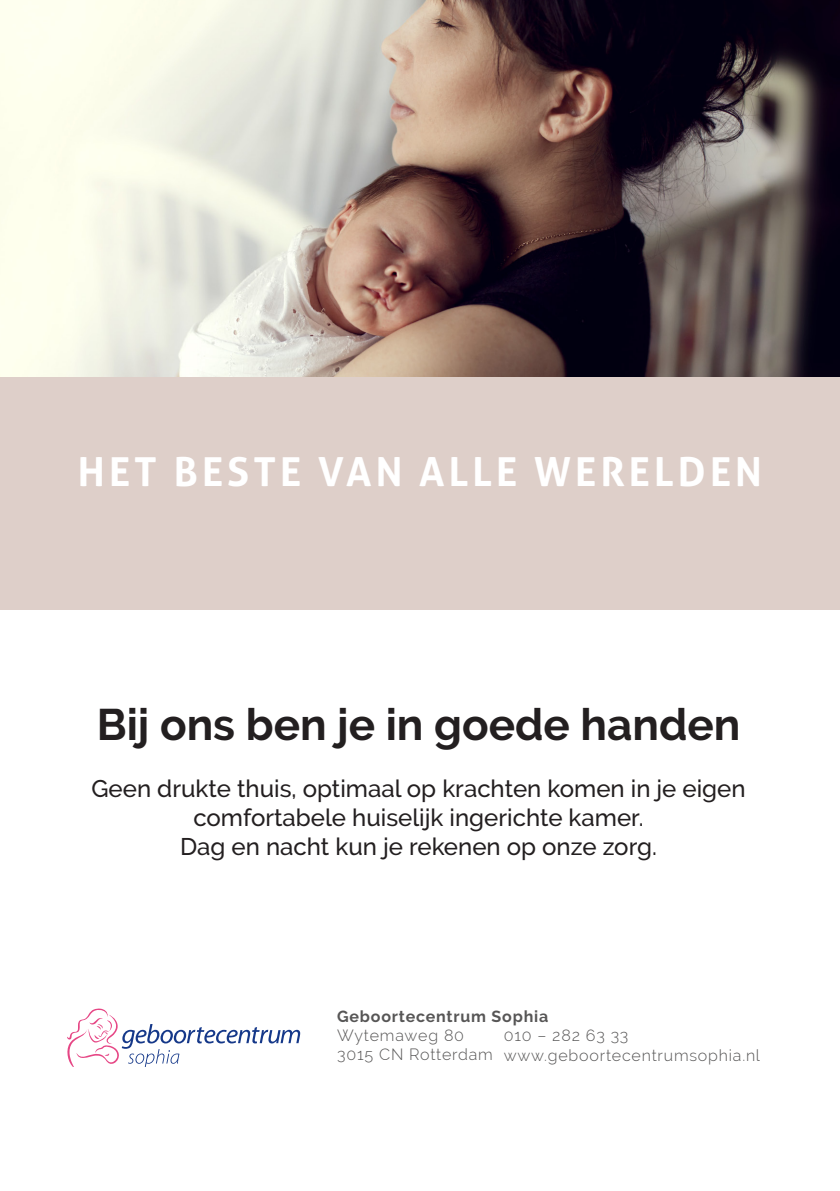
<style>
.page{position:relative;width:840px;height:1191px;background:#fff}
.page>*{position:absolute;margin:0;border:0;box-sizing:border-box;transform-origin:0 0}
.t1{font:700 44px "Raleway";color:#231f20}
.t2{font:700 40px "Aller";letter-spacing:.1em;color:#fff}
.t3{font:500 24px "Raleway";color:#231f20}
.t4{font:300 16px "Raleway";letter-spacing:.05em;color:#575656}
.t5{font:700 16px "Raleway";letter-spacing:.05em;color:#575656}
</style>
<div class="page">
<img style="left:0;top:0;width:839px;height:377px">
<div style="left:0;top:377px;width:839px;height:232px;background:#decfc9"></div>
<svg style="left:67px;top:1008px;width:233px;height:58px"></svg>
<p class="t2" style="left:78px;top:447px;width:685px">HET BESTE VAN ALLE WERELDEN</p>
<p class="t1" style="left:97px;top:699px;width:644px">Bij ons ben je in goede handen</p>
<p class="t3" style="left:91px;top:775px;width:655px">Geen drukte thuis, optimaal op krachten komen in je eigen</p>
<p class="t3" style="left:193px;top:803px;width:451px">comfortabele huiselijk ingerichte kamer.</p>
<p class="t3" style="left:180px;top:832px;width:478px">Dag en nacht kun je rekenen op onze zorg.</p>
<p class="t5" style="left:337px;top:1006px;width:212px">Geboortecentrum Sophia</p>
<p class="t4" style="left:337px;top:1025px;width:128px">Wytemaweg 80</p>
<p class="t4" style="left:337px;top:1045px;width:157px">3015 CN Rotterdam</p>
<p class="t4" style="left:503px;top:1026px;width:126px">010 – 282 63 33</p>
<p class="t4" style="left:503px;top:1045px;width:257px">www.geboortecentrumsophia.nl</p>
</div>
